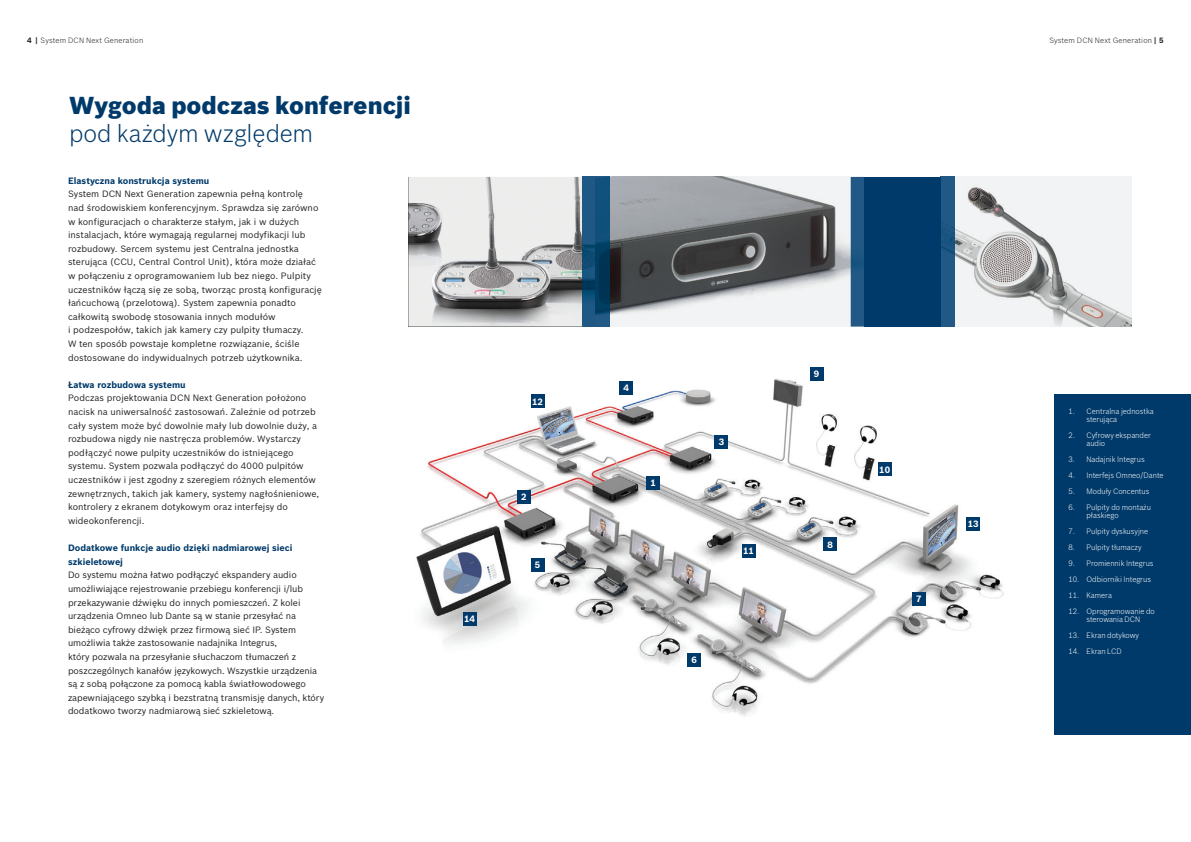
<style>
.page{position:relative;width:1191px;height:842px;background:#fff}
.page>*{position:absolute;margin:0;border:0;box-sizing:border-box;transform-origin:0 0}
.t1{font:900 24px "Bosch Sans";color:#003a6a}
.t2{font:300 24px "Bosch Sans";letter-spacing:-.005em;color:#003a6a}
.t3{font:9px/13.6px "Bosch Sans";letter-spacing:-.005em;color:#231f20}
.t4{font:700 9px/13.6px "Bosch Sans";color:#003a6a}
.t5{font:700 9px "Bosch Sans";color:#fff}
.t6{font:300 7.7px/8px "Bosch Sans";letter-spacing:-.005em;color:#fff}
.t7{font:300 7.5px "Bosch Sans";letter-spacing:.02em;color:#231f20}
.s1{font-weight:700}
</style>
<div class="page">
<img style="left:416px;top:367px;width:588px;height:349px">
<div style="left:646px;top:476px;width:14px;height:14px;background:#003a6a"></div>
<div style="left:517px;top:490px;width:14px;height:13px;background:#003a6a"></div>
<div style="left:714px;top:435px;width:14px;height:14px;background:#003a6a"></div>
<div style="left:619px;top:381px;width:14px;height:14px;background:#003a6a"></div>
<div style="left:531px;top:558px;width:13px;height:13px;background:#003a6a"></div>
<div style="left:687px;top:653px;width:14px;height:14px;background:#003a6a"></div>
<div style="left:912px;top:592px;width:13px;height:13px;background:#003a6a"></div>
<div style="left:823px;top:537px;width:14px;height:14px;background:#003a6a"></div>
<div style="left:531px;top:395px;width:13px;height:13px;background:#003a6a"></div>
<div style="left:810px;top:367px;width:13px;height:14px;background:#003a6a"></div>
<div style="left:878px;top:463px;width:13px;height:13px;background:#003a6a"></div>
<div style="left:742px;top:544px;width:13px;height:14px;background:#003a6a"></div>
<div style="left:966px;top:517px;width:14px;height:14px;background:#003a6a"></div>
<div style="left:463px;top:612px;width:13px;height:14px;background:#003a6a"></div>
<div style="left:1054px;top:395px;width:137px;height:340px;background:#003a6a"></div>
<img style="left:408px;top:177px;width:174px;height:150px">
<img style="left:954px;top:177px;width:113px;height:120px">
<img style="left:1067px;top:177px;width:64px;height:150px">
<img style="left:954px;top:297px;width:113px;height:30px">
<img style="left:609px;top:177px;width:241px;height:150px">
<svg style="left:582px;top:177px;width:27px;height:150px"></svg>
<svg style="left:850px;top:177px;width:14px;height:150px"></svg>
<img style="left:940px;top:177px;width:14px;height:150px">
<div style="left:864px;top:177px;width:76px;height:150px;background:#003a6a"></div>
<p class="t7" style="left:27px;top:35px;width:118px"><span class="s1">4 |</span> System DCN Next Generation</p>
<p class="t7" style="left:1049px;top:35px;width:116px">System DCN Next Generation <span class="s1">| 5</span></p>
<h1 class="t1" style="left:69px;top:87px;width:343px">Wygoda podczas konferencji</h1>
<h1 class="t2" style="left:69px;top:116px;width:246px">pod każdym względem</h1>
<p class="t4" style="left:68px;top:173px;width:143px">Elastyczna konstrukcja systemu</p>
<p class="t3" style="left:68px;top:187px;width:255px">System DCN Next Generation zapewnia pełną kontrolę<br>nad środowiskiem konferencyjnym. Sprawdza się zarówno w konfiguracjach o charakterze stałym, jak i w dużych instalacjach, które wymagają regularnej modyfikacji lub rozbudowy. Sercem systemu jest Centralna jednostka sterująca (CCU, Central Control Unit), która może działać w połączeniu z oprogramowaniem lub bez niego. Pulpity uczestników łączą się ze sobą, tworząc prostą konfigurację łańcuchową (przelotową). System zapewnia ponadto całkowitą swobodę stosowania innych modułów<br>i podzespołów, takich jak kamery czy pulpity tłumaczy.<br>W ten sposób powstaje kompletne rozwiązanie, ściśle dostosowane do indywidualnych potrzeb użytkownika.</p>
<p class="t4" style="left:68px;top:377px;width:119px">Łatwa rozbudowa systemu</p>
<p class="t3" style="left:68px;top:391px;width:253px">Podczas projektowania DCN Next Generation położono nacisk na uniwersalność zastosowań. Zależnie od potrzeb cały system może być dowolnie mały lub dowolnie duży, a rozbudowa nigdy nie nastręcza problemów. Wystarczy podłączyć nowe pulpity uczestników do istniejącego systemu. System pozwala podłączyć do 4000 pulpitów uczestników i jest zgodny z szeregiem różnych elementów zewnętrznych, takich jak kamery, systemy nagłośnieniowe, kontrolery z ekranem dotykowym oraz interfejsy do wideokonferencji.</p>
<p class="t4" style="left:68px;top:540px;width:226px">Dodatkowe funkcje audio dzięki nadmiarowej sieci szkieletowej</p>
<p class="t3" style="left:68px;top:568px;width:258px">Do systemu można łatwo podłączyć ekspandery audio umożliwiające rejestrowanie przebiegu konferencji i/lub przekazywanie dźwięku do innych pomieszczeń. Z kolei urządzenia Omneo lub Dante są w stanie przesyłać na bieżąco cyfrowy dźwięk przez firmową sieć IP. System umożliwia także zastosowanie nadajnika Integrus,<br>który pozwala na przesyłanie słuchaczom tłumaczeń z poszczególnych kanałów językowych. Wszystkie urządzenia są z sobą połączone za pomocą kabla światłowodowego zapewniającego szybką i bezstratną transmisję danych, który dodatkowo tworzy nadmiarową sieć szkieletową.</p>
<p class="t5" style="left:464px;top:612px;width:12px">14</p>
<p class="t5" style="left:532px;top:395px;width:12px">12</p>
<p class="t5" style="left:521px;top:490px;width:7px">2</p>
<p class="t5" style="left:535px;top:558px;width:7px">5</p>
<p class="t5" style="left:623px;top:381px;width:7px">4</p>
<p class="t5" style="left:650px;top:476px;width:7px">1</p>
<p class="t5" style="left:718px;top:435px;width:7px">3</p>
<p class="t5" style="left:743px;top:544px;width:12px">11</p>
<p class="t5" style="left:691px;top:653px;width:7px">6</p>
<p class="t5" style="left:814px;top:367px;width:7px">9</p>
<p class="t5" style="left:827px;top:537px;width:7px">8</p>
<p class="t5" style="left:879px;top:463px;width:12px">10</p>
<p class="t5" style="left:916px;top:592px;width:7px">7</p>
<p class="t5" style="left:967px;top:517px;width:12px">13</p>
<p class="t6" style="left:1086px;top:407px;width:69px;text-indent:-18px">1. Centralna jednostka sterująca</p>
<p class="t6" style="left:1086px;top:431px;width:66px;text-indent:-18px">2. Cyfrowy ekspander audio</p>
<p class="t6" style="left:1068px;top:455px;width:78px">3. Nadajnik Integrus</p>
<p class="t6" style="left:1068px;top:471px;width:97px">4. Interfejs Omneo/Dante</p>
<p class="t6" style="left:1068px;top:487px;width:83px">5. Moduły Concentus</p>
<p class="t6" style="left:1086px;top:503px;width:66px;text-indent:-18px">6. Pulpity do montażu płaskiego</p>
<p class="t6" style="left:1068px;top:527px;width:81px">7. Pulpity dyskusyjne</p>
<p class="t6" style="left:1068px;top:543px;width:75px">8. Pulpity tłumaczy</p>
<p class="t6" style="left:1068px;top:559px;width:87px">9. Promiennik Integrus</p>
<p class="t6" style="left:1068px;top:575px;width:84px">10. Odbiorniki Integrus</p>
<p class="t6" style="left:1068px;top:591px;width:45px">11. Kamera</p>
<p class="t6" style="left:1068px;top:607px;width:88px;text-align:center">12. Oprogramowanie do sterowania DCN</p>
<p class="t6" style="left:1068px;top:631px;width:72px">13. Ekran dotykowy</p>
<p class="t6" style="left:1068px;top:647px;width:55px">14. Ekran LCD</p>
</div>
